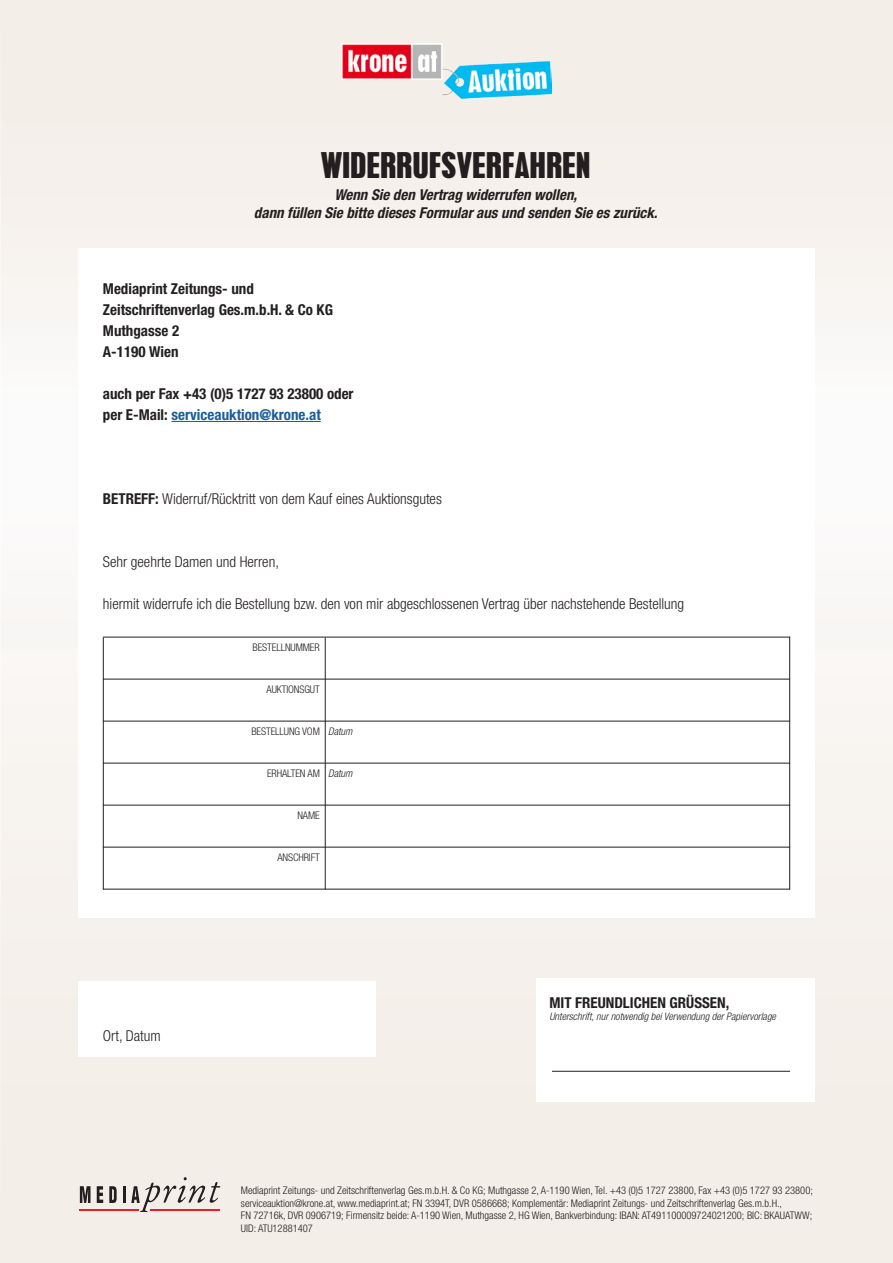
<style>
.page{position:relative;width:893px;height:1263px;background:#fff}
.page>*{position:absolute;margin:0;border:0;box-sizing:border-box;transform-origin:0 0}
.t1{font:700 condensed 36px "Placard Krone";color:#231f20}
.t2{font:300 condensed 15px "Helvetica Neue";color:#231f20}
.t3{font:700 condensed 15px/21px "Helvetica Neue";color:#231f20}
.t4{font:italic 700 condensed 15px/18px "Helvetica Neue";color:#231f20;text-align:center}
.t5{font:700 condensed 15px "Helvetica Neue";color:#175d9e}
.t6{font:300 condensed 10.5px/12.8px "Helvetica Neue";color:#231f20}
.t7{font:italic 300 condensed 10.35px "Helvetica Neue";color:#231f20}
.s1{color:#231f20}
.s2{font-weight:700}
.s3{font-style:italic}
</style>
<div class="page">
<div style="left:0;top:10px;width:893px;height:1253px;background:#f4eee8"></div>
<div style="left:0;top:0;width:893px;height:649px;background:#f4eee8"></div>
<svg style="left:80px;top:1186px;width:10px;height:17px"></svg>
<svg style="left:97px;top:1186px;width:6px;height:17px"></svg>
<svg style="left:109px;top:1186px;width:8px;height:17px"></svg>
<hr style="left:123px;top:1186px;width:3px;height:17px;background:#231f20">
<svg style="left:131px;top:1177px;width:89px;height:35px"></svg>
<hr style="left:79px;top:1209px;width:60px;height:2px;background:#ee1d23">
<hr style="left:150px;top:1209px;width:70px;height:2px;background:#ee1d23">
<div style="left:78px;top:248px;width:736px;height:670px;background:#fff"></div>
<div style="left:78px;top:981px;width:298px;height:75px;background:#fff"></div>
<div style="left:536px;top:978px;width:278px;height:124px;background:#fff"></div>
<img style="left:341px;top:43px;width:211px;height:55px">
<hr style="left:171px;top:421px;width:150px;height:1px;background:#175d9e">
<hr style="left:103px;top:637px;width:687px;height:1px;background:#231f20">
<hr style="left:103px;top:679px;width:687px;height:1px;background:#231f20">
<hr style="left:103px;top:721px;width:687px;height:1px;background:#231f20">
<hr style="left:103px;top:763px;width:687px;height:1px;background:#231f20">
<hr style="left:103px;top:805px;width:687px;height:1px;background:#231f20">
<hr style="left:103px;top:847px;width:687px;height:1px;background:#231f20">
<hr style="left:103px;top:889px;width:687px;height:1px;background:#231f20">
<hr style="left:103px;top:637px;width:1px;height:252px;background:#231f20">
<hr style="left:325px;top:637px;width:1px;height:252px;background:#231f20">
<hr style="left:789px;top:637px;width:1px;height:252px;background:#231f20">
<hr style="left:552px;top:1071px;width:238px;height:1px;background:#231f20">
<p class="t1" style="left:321px;top:145px;width:271px">WIDERRUFSVERFAHREN</p>
<p class="t4" style="left:254px;top:186px;width:405px">Wenn Sie den Vertrag widerrufen wollen,<br>dann füllen Sie bitte dieses Formular aus und senden Sie es zurück.</p>
<p class="t3" style="left:103px;top:278px;width:232px">Mediaprint Zeitungs- und<br>Zeitschriftenverlag Ges.m.b.H. &amp; Co KG<br>Muthgasse 2<br>A-1190 Wien</p>
<p class="t3" style="left:103px;top:383px;width:252px">auch per Fax +43 (0)5 1727 93 23800 oder</p>
<p class="t5" style="left:103px;top:406px;width:219px"><span class="s1">per E-Mail:</span> serviceauktion@krone.at</p>
<p class="t2" style="left:103px;top:490px;width:340px"><span class="s2">BETREFF:</span> Widerruf/Rücktritt von dem Kauf eines Auktionsgutes</p>
<p class="t2" style="left:103px;top:553px;width:178px">Sehr geehrte Damen und Herren,</p>
<p class="t2" style="left:103px;top:595px;width:583px">hiermit widerrufe ich die Bestellung bzw. den von mir abgeschlossenen Vertrag über nachstehende Bestellung</p>
<p class="t6" style="left:253px;top:641px;width:69px">BESTELLNUMMER</p>
<p class="t6" style="left:267px;top:683px;width:55px">AUKTIONSGUT</p>
<p class="t6" style="left:251px;top:725px;width:102px">BESTELLUNG VOM <span class="s3">Datum</span></p>
<p class="t6" style="left:267px;top:767px;width:87px">ERHALTEN AM <span class="s3">Datum</span></p>
<p class="t6" style="left:297px;top:809px;width:24px">NAME</p>
<p class="t6" style="left:277px;top:851px;width:44px">ANSCHRIFT</p>
<p class="t2" style="left:103px;top:1027px;width:59px">Ort, Datum</p>
<p class="t3" style="left:549px;top:992px;width:181px">MIT FREUNDLICHEN GRÜSSEN,</p>
<p class="t7" style="left:549px;top:1010px;width:228px">Unterschrift, nur notwendig bei Verwendung der Papiervorlage</p>
<p class="t6" style="left:241px;top:1183px;width:573px">Mediaprint Zeitungs- und Zeitschriftenverlag Ges.m.b.H. &amp; Co KG; Muthgasse 2, A-1190 Wien, Tel. +43 (0)5 1727 23800, Fax +43 (0)5 1727 93 23800; serviceauktion@krone.at, www.mediaprint.at; FN 3394T, DVR 0586668; Komplementär: Mediaprint Zeitungs- und Zeitschriftenverlag Ges.m.b.H.,<br>FN 72716k, DVR 0906719; Firmensitz beide: A-1190 Wien, Muthgasse 2, HG Wien, Bankverbindung: IBAN: AT491100009724021200; BIC: BKAUATWW; UID: ATU12881407</p>
</div>
